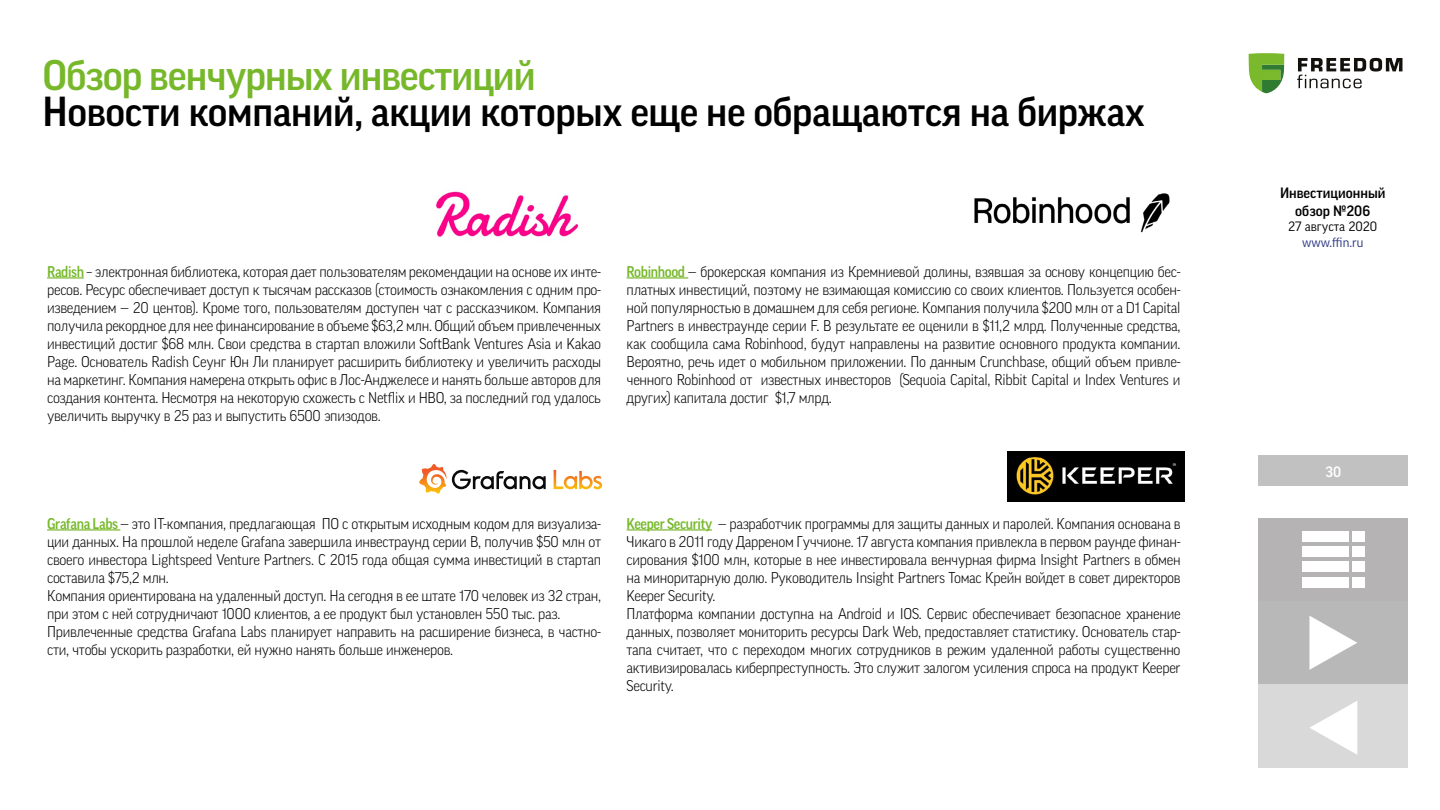
<style>
.page{position:relative;width:1440px;height:810px;background:#fff}
.page>*{position:absolute;margin:0;border:0;box-sizing:border-box;transform-origin:0 0}
.t1{font:500 41.25px "Good Pro";letter-spacing:-.025em;color:#76b82a}
.t2{font:500 40.5px "Good Pro";letter-spacing:-.01em;color:#000}
.t3{font:300 15px/18px "Good Pro";letter-spacing:-.02em;color:#000;text-align:justify}
.t4{font:500 14.48px/17.4px "Good Pro";color:#000;text-align:center}
.t5{font:500 14.48px "Good Pro";color:#fff}
.t6{font:13.05px "Good Pro";color:#000}
.t7{font:13.05px "Good Pro";color:#283583}
.s1{font-weight:500;color:#76b82a}
</style>
<div class="page">
<div style="left:1258px;top:456px;width:150px;height:30px;background:#c1c1c1"></div>
<svg style="left:1249px;top:53px;width:35px;height:40px"></svg>
<svg style="left:1297px;top:58px;width:105px;height:30px"></svg>
<div style="left:1259px;top:518px;width:149px;height:83px;background:#b5b3b3"></div>
<div style="left:1302px;top:531px;width:46px;height:11px;background:#fff"></div>
<div style="left:1352px;top:531px;width:13px;height:11px;background:#fff"></div>
<div style="left:1302px;top:547px;width:46px;height:10px;background:#fff"></div>
<div style="left:1352px;top:547px;width:13px;height:10px;background:#fff"></div>
<div style="left:1302px;top:562px;width:46px;height:10px;background:#fff"></div>
<div style="left:1352px;top:562px;width:13px;height:10px;background:#fff"></div>
<div style="left:1302px;top:577px;width:46px;height:11px;background:#fff"></div>
<div style="left:1352px;top:577px;width:13px;height:11px;background:#fff"></div>
<div style="left:1259px;top:601px;width:149px;height:83px;background:#b8b8b8"></div>
<svg style="left:1309px;top:616px;width:48px;height:54px"></svg>
<div style="left:1259px;top:684px;width:149px;height:83px;background:#d9d9d9"></div>
<svg style="left:1310px;top:701px;width:47px;height:54px"></svg>
<hr style="left:47px;top:277px;width:37px;height:2px;background:#76b82a">
<hr style="left:47px;top:529px;width:73px;height:2px;background:#76b82a">
<hr style="left:627px;top:277px;width:61px;height:2px;background:#76b82a">
<hr style="left:627px;top:529px;width:85px;height:2px;background:#76b82a">
<img style="left:974px;top:193px;width:196px;height:40px">
<img style="left:1008px;top:451px;width:177px;height:51px">
<img style="left:436px;top:191px;width:143px;height:46px">
<svg style="left:554px;top:470px;width:48px;height:19px"></svg>
<svg style="left:419px;top:464px;width:127px;height:30px"></svg>
<p class="t1" style="left:43px;top:52px;width:495px">Обзор венчурных инвестиций</p>
<p class="t2" style="left:43px;top:88px;width:1104px">Новости компаний, акции которых еще не обращаются на биржах</p>
<p class="t3" style="left:47px;top:262px;width:556px"><span class="s1">Radish</span> – электронная библиотека, которая дает пользователям рекомендации на основе их инте&shy;ресов. Ресурс обеспечивает доступ к тысячам рассказов (стоимость ознакомления с одним про&shy;изведением — 20 центов). Кроме того, пользователям доступен чат с рассказчиком. Компания получила рекордное для нее финансирование в объеме $63,2 млн. Общий объем привлеченных инвестиций достиг $68 млн. Свои средства в стартап вложили SoftBank Ventures Asia и Kakao Page. Основатель Radish Сеунг Юн Ли планирует расширить библиотеку и увеличить расходы на маркетинг. Компания намерена открыть офис в Лос-Анджелесе и нанять больше авторов для создания контента. Несмотря на некоторую схожесть с Netflix и HBO, за последний год удалось увеличить выручку в 25 раз и выпустить 6500 эпизодов.</p>
<p class="t3" style="left:627px;top:262px;width:555px"><span class="s1">Robinhood</span> — брокерская компания из Кремниевой долины, взявшая за основу концепцию бес&shy;платных инвестиций, поэтому не взимающая комиссию со своих клиентов. Пользуется особен&shy;ной популярностью в домашнем для себя регионе. Компания получила $200 млн от а D1 Capital Partners в инвестраунде серии F. В результате ее оценили в $11,2 млрд. Полученные средства, как сообщила сама Robinhood, будут направлены на развитие основного продукта компании.<br>Вероятно, речь идет о мобильном приложении. По данным Crunchbase, общий объем привле&shy;ченного Robinhood от известных инвесторов (Sequoia Capital, Ribbit Capital и Index Ventures и других) капитала достиг $1,7 млрд.</p>
<p class="t3" style="left:47px;top:514px;width:556px"><span class="s1">Grafana Labs</span> — это IT-компания, предлагающая ПО с открытым исходным кодом для визуализа&shy;ции данных. На прошлой неделе Grafana завершила инвестраунд серии B, получив $50 млн от своего инвестора Lightspeed Venture Partners. С 2015 года общая сумма инвестиций в стартап составила $75,2 млн.</p>
<p class="t3" style="left:47px;top:586px;width:555px">Компания ориентирована на удаленный доступ. На сегодня в ее штате 170 человек из 32 стран, при этом с ней сотрудничают 1000 клиентов, а ее продукт был установлен 550 тыс. раз.</p>
<p class="t3" style="left:47px;top:622px;width:555px">Привлеченные средства Grafana Labs планирует направить на расширение бизнеса, в частно&shy;сти, чтобы ускорить разработки, ей нужно нанять больше инженеров.</p>
<p class="t3" style="left:627px;top:514px;width:556px"><span class="s1">Keeper Security</span> — разработчик программы для защиты данных и паролей. Компания основана в Чикаго в 2011 году Дарреном Гуччионе. 17 августа компания привлекла в первом раунде финан&shy;сирования $100 млн, которые в нее инвестировала венчурная фирма Insight Partners в обмен на миноритарную долю. Руководитель Insight Partners Томас Крейн войдет в совет директоров Keeper Security.</p>
<p class="t3" style="left:627px;top:604px;width:556px">Платформа компании доступна на Android и IOS. Сервис обеспечивает безопасное хранение данных, позволяет мониторить ресурсы Dark Web, предоставляет статистику. Основатель стар&shy;тапа считает, что с переходом многих сотрудников в режим удаленной работы существенно активизировалась киберпреступность. Это служит залогом усиления спроса на продукт Keeper Security.</p>
<p class="t4" style="left:1280px;top:185px;width:107px">Инвестиционный обзор №206</p>
<p class="t6" style="left:1288px;top:219px;width:91px">27 августа 2020</p>
<p class="t7" style="left:1302px;top:235px;width:63px">www.ffin.ru</p>
<p class="t5" style="left:1325px;top:463px;width:17px">30</p>
</div>
